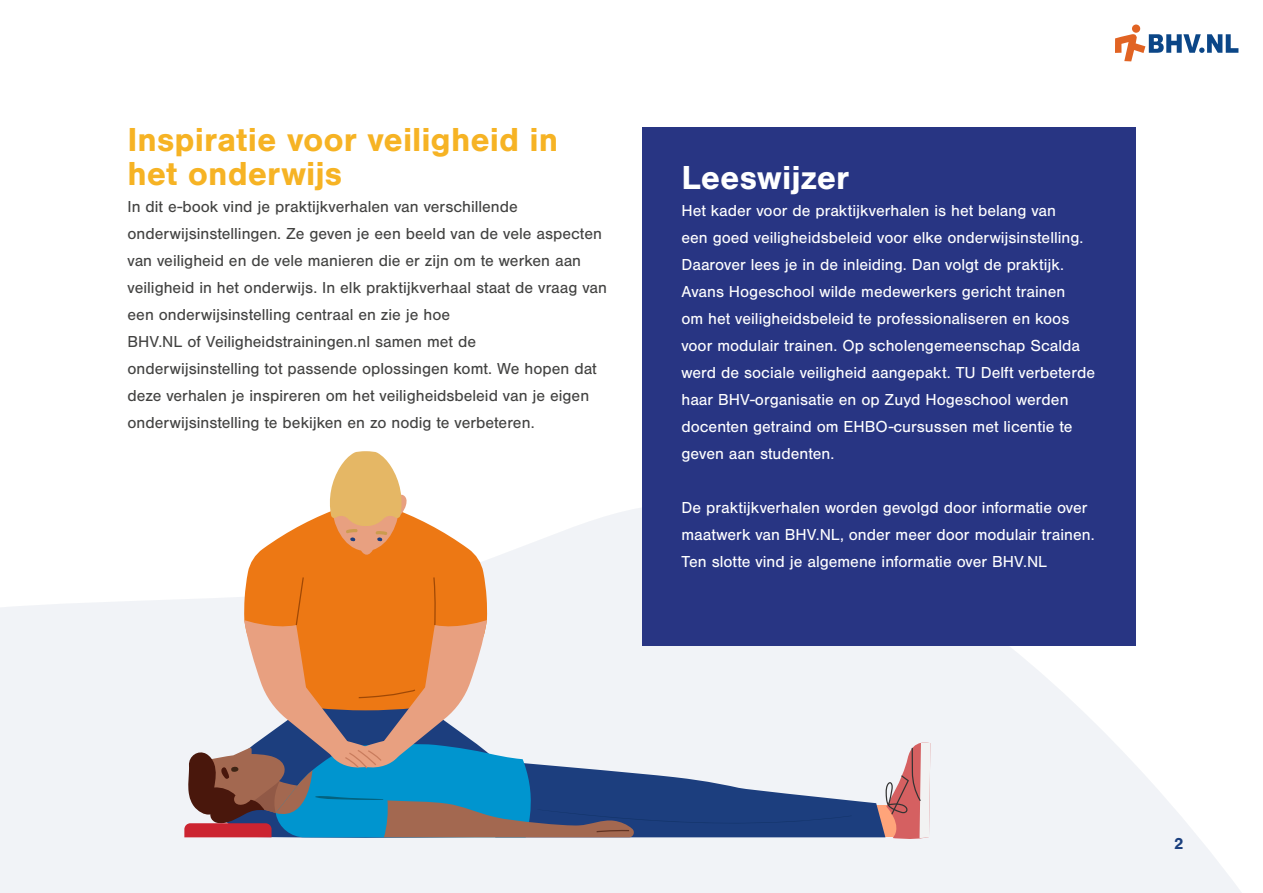
<style>
.page{position:relative;width:1263px;height:893px;background:#fff}
.page>*{position:absolute;margin:0;border:0;box-sizing:border-box;transform-origin:0 0}
.t1{font:700 34.5px/34.5px "Nimbus San";color:#f6b324}
.t2{font:700 34.5px "Nimbus San";color:#fff}
.t3{font:16.5px/27px "Nimbus San";color:#fff}
.t4{font:16.5px/27px "Nimbus San";color:#424241}
.t5{font:700 16.5px "Nimbus San";color:#1b3f7e}
</style>
<div class="page">
<svg style="left:0;top:501px;width:1241px;height:392px;fill:#f1f3f7"></svg>
<div style="left:642px;top:128px;width:493px;height:518px;background:#283583"></div>
<svg style="left:244px;top:506px;width:243px;height:70px;fill:#ed7814"></svg>
<svg style="left:328px;top:451px;width:79px;height:109px;background:#e9af6d"></svg>
<svg style="left:184px;top:576px;width:746px;height:265px"></svg>
<svg style="left:1115px;top:24px;width:124px;height:38px"></svg>
<h1 class="t1" style="left:128px;top:122px;width:432px">Inspiratie voor veiligheid in het onderwijs</h1>
<p class="t4" style="left:128px;top:193px;width:481px">In dit e-book vind je praktijkverhalen van verschillende onderwijsinstellingen. Ze geven je een beeld van de vele aspecten van veiligheid en de vele manieren die er zijn om te werken aan veiligheid in het onderwijs. In elk praktijkverhaal staat de vraag van een onderwijsinstelling centraal en zie je hoe<br>BHV.NL of Veiligheidstrainingen.nl samen met de onderwijsinstelling tot passende oplossingen komt. We hopen dat deze verhalen je inspireren om het veiligheidsbeleid van je eigen onderwijsinstelling te bekijken en zo nodig te verbeteren.</p>
<h1 class="t2" style="left:681px;top:158px;width:169px">Leeswijzer</h1>
<p class="t3" style="left:681px;top:197px;width:415px">Het kader voor de praktijkverhalen is het belang van<br>een goed veiligheidsbeleid voor elke onderwijsinstelling.<br>Daarover lees je in de inleiding. Dan volgt de praktijk.<br>Avans Hogeschool wilde medewerkers gericht trainen<br>om het veiligheidsbeleid te professionaliseren en koos voor modulair trainen. Op scholengemeenschap Scalda werd de sociale veiligheid aangepakt. TU Delft verbeterde haar BHV-organisatie en op Zuyd Hogeschool werden docenten getraind om EHBO-cursussen met licentie te geven aan studenten.</p>
<p class="t3" style="left:681px;top:494px;width:415px">De praktijkverhalen worden gevolgd door informatie over maatwerk van BHV.NL, onder meer door modulair trainen.<br>Ten slotte vind je algemene informatie over BHV.NL</p>
<p class="t5" style="left:1174px;top:834px;width:11px">2</p>
</div>
